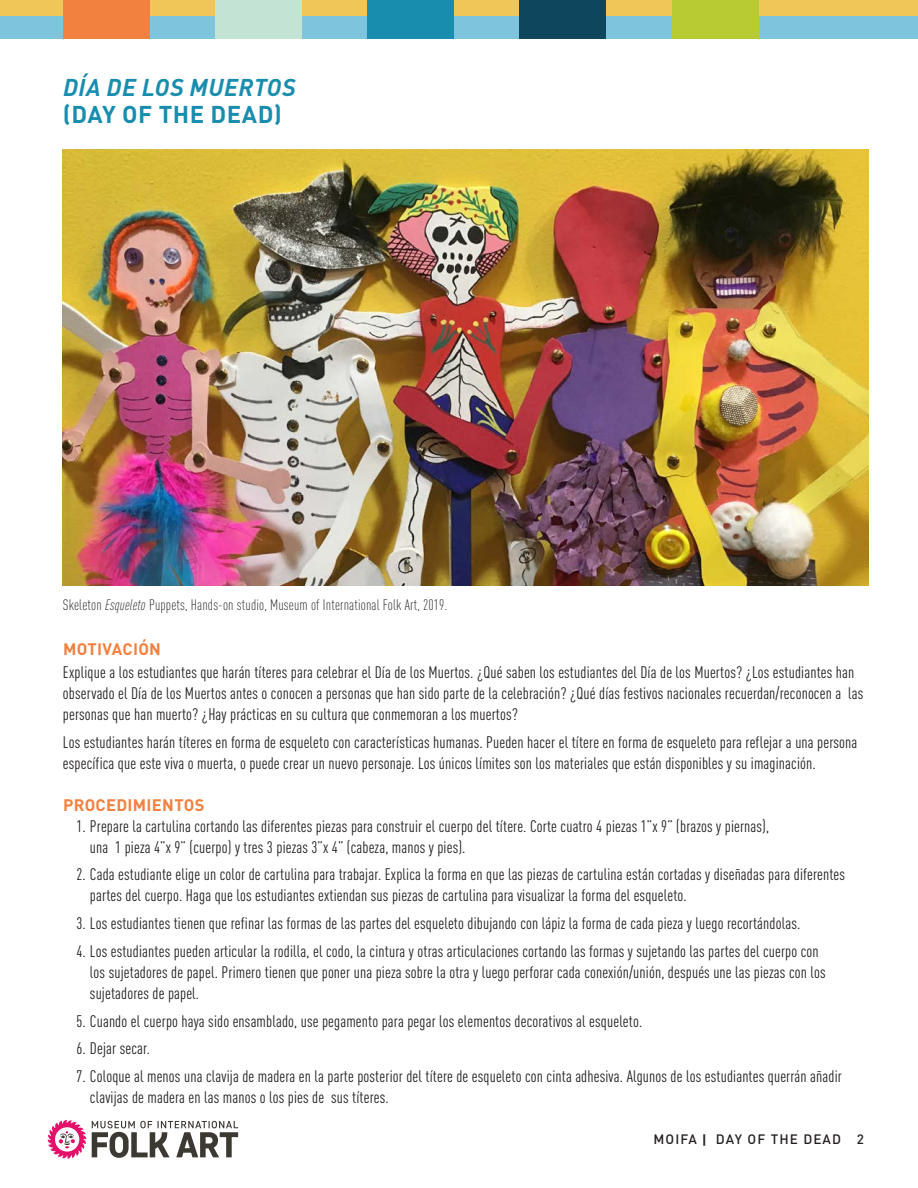
<style>
.page{position:relative;width:918px;height:1188px;background:#fff}
.page>*{position:absolute;margin:0;border:0;box-sizing:border-box;transform-origin:0 0}
.t1{font:italic 700 24px "DIN Pro";letter-spacing:.02em;color:#198dae}
.t2{font:700 24px "DIN Pro";letter-spacing:.02em;color:#198dae}
.t3{font:condensed 16.5px/21px "DIN Pro";letter-spacing:.01em;color:#231f20}
.t4{font:700 16.5px "DIN Pro";letter-spacing:.02em;color:#f2803f}
.t5{font:300 condensed 15px "DIN Pro";letter-spacing:.01em;color:#231f20}
.t6{font:500 13.5px "DIN Pro";letter-spacing:.08em;color:#231f20}
.s1{font-style:italic}
.s2{font-family:"Neutra Text";font-weight:700}
</style>
<div class="page">
<div style="left:0;top:0;width:918px;height:39px;background:#7ec4dc"></div>
<div style="left:0;top:0;width:918px;height:16px;background:#f0c659"></div>
<div style="left:520px;top:0;width:86px;height:39px;background:#0e465d"></div>
<div style="left:672px;top:0;width:86px;height:39px;background:#b8cb32"></div>
<div style="left:367px;top:0;width:87px;height:39px;background:#198dae"></div>
<div style="left:215px;top:0;width:86px;height:39px;background:#c3e4d5"></div>
<div style="left:63px;top:0;width:86px;height:39px;background:#f2803f"></div>
<svg style="left:92px;top:1121px;width:146px;height:37px"></svg>
<svg style="left:48px;top:1120px;width:38px;height:39px"></svg>
<img style="left:63px;top:149px;width:805px;height:436px">
<p class="t1" style="left:63px;top:68px;width:234px">DÍA DE LOS MUERTOS</p>
<p class="t2" style="left:63px;top:94px;width:220px">(DAY OF THE DEAD)</p>
<p class="t5" style="left:63px;top:594px;width:386px">Skeleton <span class="s1">Esqueleto</span> Puppets, Hands-on studio, Museum of International Folk Art, 2019.</p>
<p class="t4" style="left:63px;top:635px;width:100px">MOTIVACIÓN</p>
<p class="t3" style="left:63px;top:660px;width:802px">Explique a los estudiantes que harán títeres para celebrar el Día de los Muertos. ¿Qué saben los estudiantes del Día de los Muertos? ¿Los estudiantes han observado el Día de los Muertos antes o conocen a personas que han sido parte de la celebración? ¿Qué días festivos nacionales recuerdan/reconocen a las personas que han muerto? ¿Hay prácticas en su cultura que conmemoran a los muertos?</p>
<p class="t3" style="left:63px;top:730px;width:796px">Los estudiantes harán títeres en forma de esqueleto con características humanas. Pueden hacer el títere en forma de esqueleto para reflejar a una persona específica que este viva o muerta, o puede crear un nuevo personaje. Los únicos límites son los materiales que están disponibles y su imaginación.</p>
<p class="t4" style="left:63px;top:791px;width:143px">PROCEDIMIENTOS</p>
<p class="t3" style="left:90px;top:814px;width:681px;text-indent:-14px">1. Prepare la cartulina cortando las diferentes piezas para construir el cuerpo del títere. Corte cuatro 4 piezas 1”x 9” (brazos y piernas), una 1 pieza 4”x 9” (cuerpo) y tres 3 piezas 3”x 4” (cabeza, manos y pies).</p>
<p class="t3" style="left:90px;top:863px;width:757px;text-indent:-14px">2. Cada estudiante elige un color de cartulina para trabajar. Explica la forma en que las piezas de cartulina están cortadas y diseñadas para diferentes partes del cuerpo. Haga que los estudiantes extiendan sus piezas de cartulina para visualizar la forma del esqueleto.</p>
<p class="t3" style="left:76px;top:912px;width:725px">3. Los estudiantes tienen que refinar las formas de las partes del esqueleto dibujando con lápiz la forma de cada pieza y luego recortándolas.</p>
<p class="t3" style="left:90px;top:939px;width:737px;text-indent:-14px">4. Los estudiantes pueden articular la rodilla, el codo, la cintura y otras articulaciones cortando las formas y sujetando las partes del cuerpo con los sujetadores de papel. Primero tienen que poner una pieza sobre la otra y luego perforar cada conexión/unión, después une las piezas con los sujetadores de papel.</p>
<p class="t3" style="left:76px;top:1009px;width:567px">5. Cuando el cuerpo haya sido ensamblado, use pegamento para pegar los elementos decorativos al esqueleto.</p>
<p class="t3" style="left:76px;top:1037px;width:75px">6. Dejar secar.</p>
<p class="t3" style="left:90px;top:1065px;width:753px;text-indent:-14px">7. Coloque al menos una clavija de madera en la parte posterior del títere de esqueleto con cinta adhesiva. Algunos de los estudiantes querrán añadir clavijas de madera en las manos o los pies de sus títeres.</p>
<p class="t6" style="left:654px;top:1128px;width:212px">MOIFA <span class="s2">|</span> DAY OF THE DEAD 2</p>
</div>
